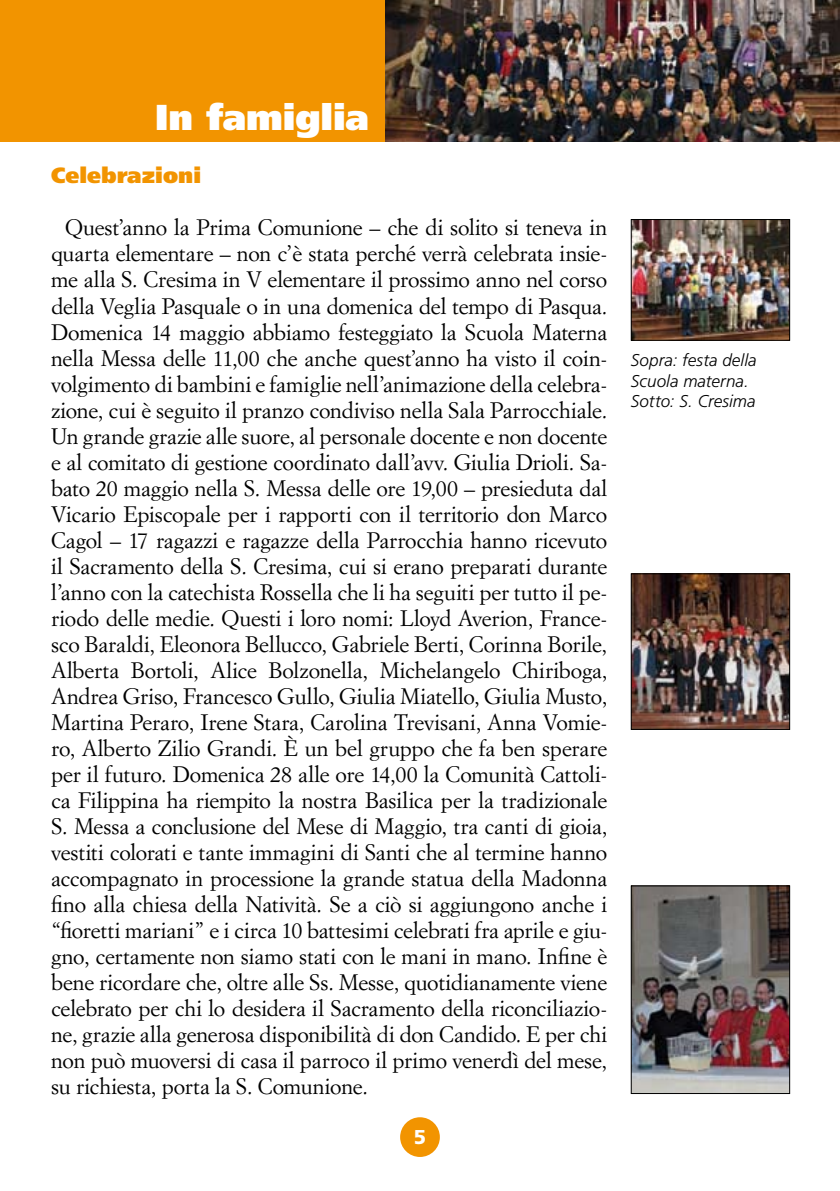
<style>
.page{position:relative;width:840px;height:1191px;background:#fff}
.page>*{position:absolute;margin:0;border:0;box-sizing:border-box;transform-origin:0 0}
.t1{font:900 36px "Frutiger LT Std";letter-spacing:-.005em;color:#fff}
.t2{font:22px/26px "Simoncini Garamond Std";letter-spacing:-.01em;color:#000;text-align:justify}
.t3{font:900 22px "Frutiger LT Std";letter-spacing:.005em;color:#f29400}
.t4{font:900 20px "Frutiger LT Std";color:#fff}
.t5{font:italic 300 17px/20.4px "Frutiger LT Std";letter-spacing:.005em;color:#000}
</style>
<div class="page">
<div style="left:400px;top:1117px;width:39px;height:40px;background:#f29400;border-radius:50%"></div>
<div style="left:0;top:0;width:839px;height:142px;background:#f29400"></div>
<img style="left:386px;top:0;width:453px;height:142px">
<img style="left:632px;top:221px;width:155px;height:117px">
<div style="left:630px;top:219px;width:159px;height:121px;border:1px solid #000"></div>
<img style="left:632px;top:575px;width:155px;height:152px">
<div style="left:630px;top:573px;width:159px;height:156px;border:1px solid #000"></div>
<img style="left:632px;top:887px;width:155px;height:204px">
<div style="left:630px;top:885px;width:159px;height:208px;border:1px solid #000"></div>
<h1 class="t1" style="left:155px;top:96px;width:215px">In famiglia</h1>
<p class="t3" style="left:51px;top:162px;width:151px">Celebrazioni</p>
<p class="t2" style="left:51px;top:214px;width:557px;text-indent:14px">Quest’anno la Prima Comunione – che di solito si teneva in quarta elementare – non c’è stata perché verrà celebrata insie&shy;me alla S. Cresima in V elementare il prossimo anno nel corso della Veglia Pasquale o in una domenica del tempo di Pasqua.<br>Domenica 14 maggio abbiamo festeggiato la Scuola Materna nella Messa delle 11,00 che anche quest’anno ha visto il coin&shy;volgimento di bambini e famiglie nell’animazione della celebra&shy;zione, cui è seguito il pranzo condiviso nella Sala Parrocchiale.<br>Un grande grazie alle suore, al personale docente e non docente e al comitato di gestione coordinato dall’avv. Giulia Drioli. Sa&shy;bato 20 maggio nella S. Messa delle ore 19,00 – presieduta dal Vicario Episcopale per i rapporti con il territorio don Marco Cagol – 17 ragazzi e ragazze della Parrocchia hanno ricevuto il Sacramento della S. Cresima, cui si erano preparati durante l’anno con la catechista Rossella che li ha seguiti per tutto il pe&shy;riodo delle medie. Questi i loro nomi: Lloyd Averion, France&shy;sco Baraldi, Eleonora Bellucco, Gabriele Berti, Corinna Borile, Alberta Bortoli, Alice Bolzonella, Michelangelo Chiriboga, Andrea Griso, Francesco Gullo, Giulia Miatello, Giulia Musto, Martina Peraro, Irene Stara, Carolina Trevisani, Anna Vomie&shy;ro, Alberto Zilio Grandi. È un bel gruppo che fa ben sperare per il futuro. Domenica 28 alle ore 14,00 la Comunità Cattoli&shy;ca Filippina ha riempito la nostra Basilica per la tradizionale S. Messa a conclusione del Mese di Maggio, tra canti di gioia, vestiti colorati e tante immagini di Santi che al termine hanno accompagnato in processione la grande statua della Madonna fino alla chiesa della Natività. Se a ciò si aggiungono anche i “fioretti mariani” e i circa 10 battesimi celebrati fra aprile e giu&shy;gno, certamente non siamo stati con le mani in mano. Infine è bene ricordare che, oltre alle Ss. Messe, quotidianamente viene celebrato per chi lo desidera il Sacramento della riconciliazio&shy;ne, grazie alla generosa disponibilità di don Candido. E per chi non può muoversi di casa il parroco il primo venerdì del mese, su richiesta, porta la S. Comunione.</p>
<p class="t4" style="left:413px;top:1124px;width:14px">5</p>
<p class="t5" style="left:630px;top:350px;width:127px">Sopra: festa della<br>Scuola materna.<br>Sotto: S. Cresima</p>
</div>
